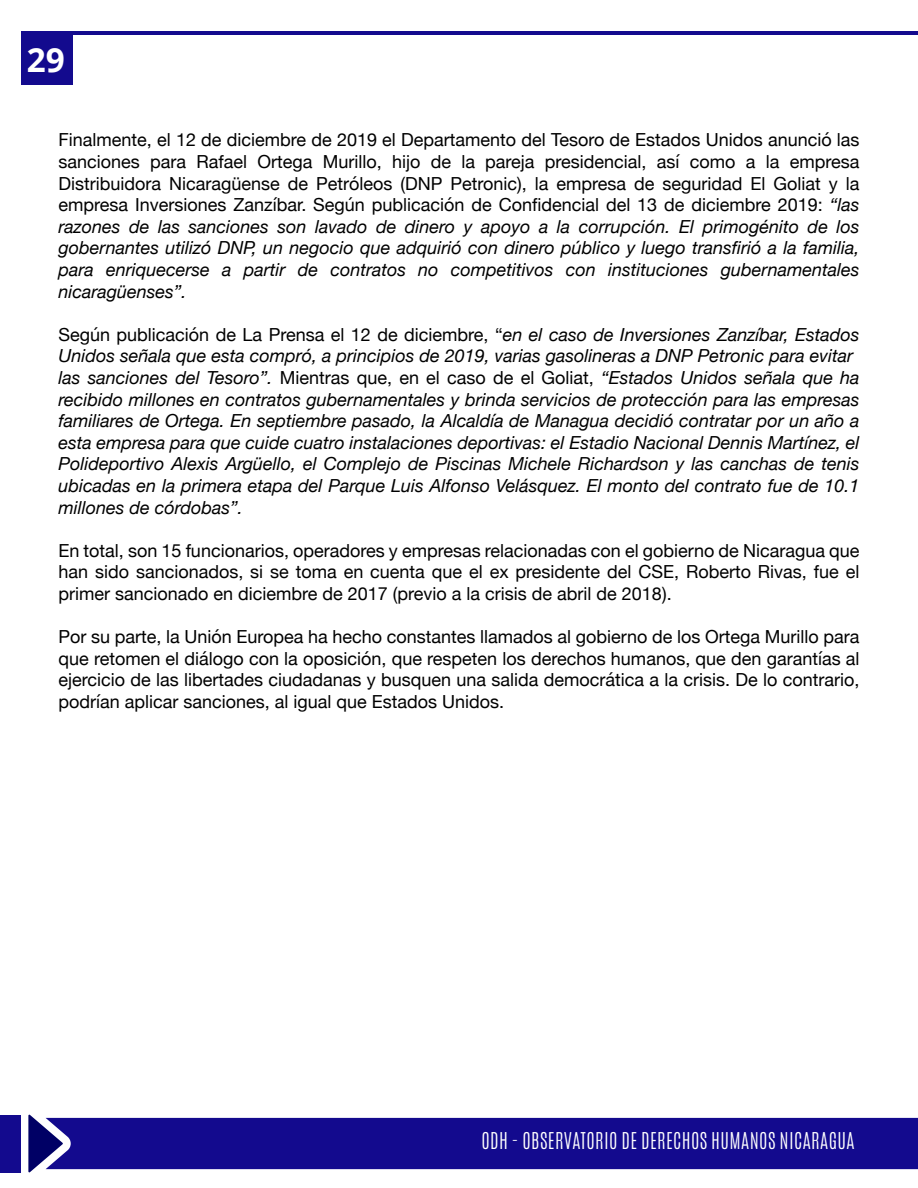
<style>
.page{position:relative;width:918px;height:1188px;background:#fff}
.page>*{position:absolute;margin:0;border:0;box-sizing:border-box;transform-origin:0 0}
.t1{font:700 33.3px "Open Sans";color:#fff}
.t2{font:300 19.35px "Antonio";letter-spacing:.02em;color:#fff}
.t3{font:18px/21.6px "Helvetica Neue";color:#000;text-align:justify}
.t4{font:italic 18px/21.6px "Helvetica Neue";color:#000}
.s1{font-style:italic}
.s2{font-style:normal}
</style>
<div class="page">
<hr style="left:21px;top:31px;width:897px;height:3px;background:#130a8e">
<div style="left:21px;top:33px;width:52px;height:52px;background:#130a8e"></div>
<div style="left:63px;top:1118px;width:855px;height:51px;background:#130a8e"></div>
<svg style="left:28px;top:1115px;width:35px;height:57px"></svg>
<div style="left:0;top:1115px;width:20px;height:57px;background:#130a8e"></div>
<h1 class="t1" style="left:27px;top:37px;width:40px">29</h1>
<p class="t3" style="left:58px;top:130px;width:803px">Finalmente, el 12 de diciembre de 2019 el Departamento del Tesoro de Estados Unidos anunció las sanciones para Rafael Ortega Murillo, hijo de la pareja presidencial, así como a la empresa Distribuidora Nicaragüense de Petróleos (DNP Petronic), la empresa de seguridad El Goliat y la empresa Inversiones Zanzíbar. Según publicación de Confidencial del 13 de diciembre 2019: <span class="s1">“las razones de las sanciones son lavado de dinero y apoyo a la corrupción. El primogénito de los gobernantes utilizó DNP, un negocio que adquirió con dinero público y luego transfirió a la familia, para enriquecerse a partir de contratos no competitivos con instituciones gubernamentales nicaragüenses”.</span></p>
<p class="t4" style="left:58px;top:325px;width:803px"><span class="s2">Según publicación de La Prensa el 12 de diciembre, “</span>en el caso de Inversiones Zanzíbar, Estados Unidos señala que esta compró, a principios de 2019, varias gasolineras a DNP Petronic para evitar las sanciones del Tesoro”. <span class="s2">Mientras que, en el caso de el Goliat,</span> “Estados Unidos señala que ha recibido millones en contratos gubernamentales y brinda servicios de protección para las empresas familiares de Ortega. En septiembre pasado, la Alcaldía de Managua decidió contratar por un año a esta empresa para que cuide cuatro instalaciones deportivas: el Estadio Nacional Dennis Martínez, el Polideportivo Alexis Argüello, el Complejo de Piscinas Michele Richardson y las canchas de tenis ubicadas en la primera etapa del Parque Luis Alfonso Velásquez. El monto del contrato fue de 10.1 millones de córdobas”.</p>
<p class="t3" style="left:58px;top:541px;width:803px">En total, son 15 funcionarios, operadores y empresas relacionadas con el gobierno de Nicaragua que han sido sancionados, si se toma en cuenta que el ex presidente del CSE, Roberto Rivas, fue el primer sancionado en diciembre de 2017 (previo a la crisis de abril de 2018).</p>
<p class="t3" style="left:58px;top:627px;width:803px">Por su parte, la Unión Europea ha hecho constantes llamados al gobierno de los Ortega Murillo para que retomen el diálogo con la oposición, que respeten los derechos humanos, que den garantías al ejercicio de las libertades ciudadanas y busquen una salida democrática a la crisis. De lo contrario, podrían aplicar sanciones, al igual que Estados Unidos.</p>
<p class="t2" style="left:482px;top:1127px;width:375px">ODH - OBSERVATORIO DE DERECHOS HUMANOS NICARAGUA</p>
</div>
